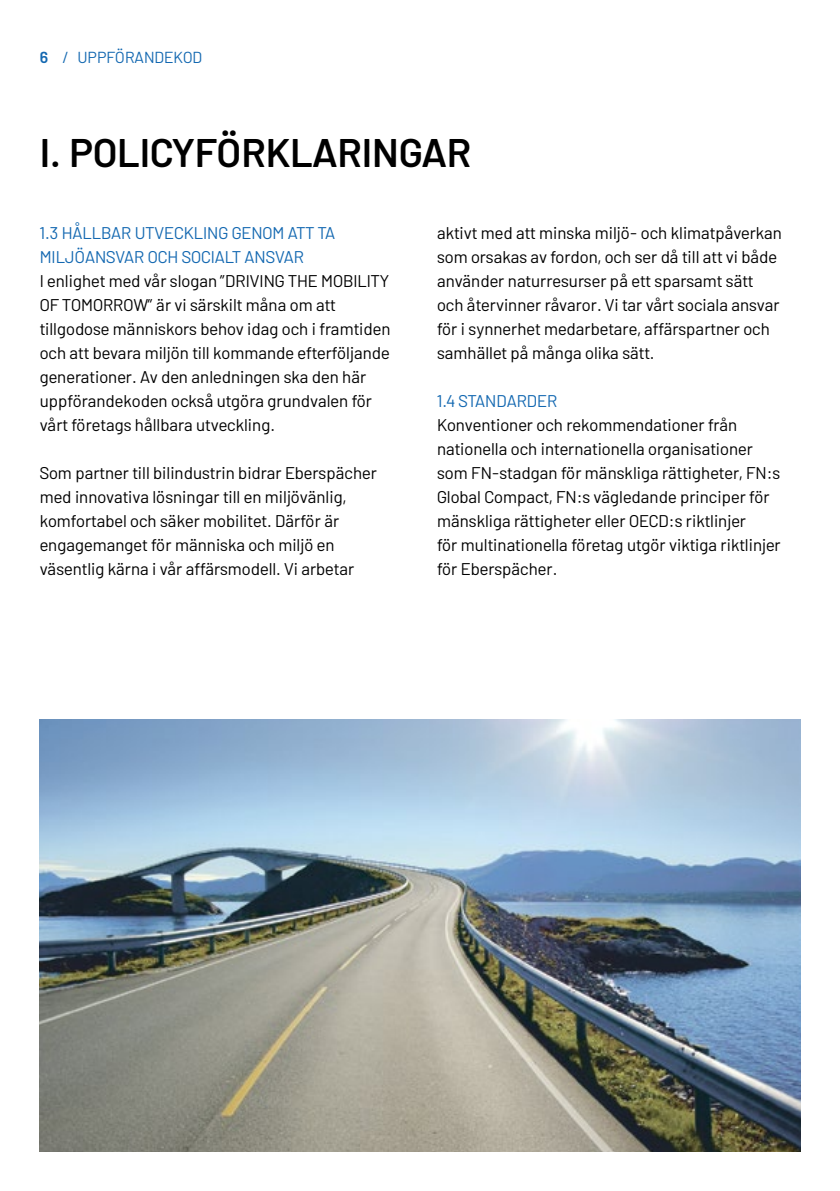
<style>
.page{position:relative;width:840px;height:1191px;background:#fff}
.page>*{position:absolute;margin:0;border:0;box-sizing:border-box;transform-origin:0 0}
.t1{font:600 40px "Barlow";color:#000}
.t2{font:17px/24px "Barlow";color:#000}
.t3{font:17px/24px "Barlow";color:#1368b1}
.t4{font:16px "Barlow";color:#1368b1}
.s1{font-weight:600}
</style>
<div class="page">
<img style="left:40px;top:719px;width:759px;height:432px">
<p class="t4" style="left:40px;top:46px;width:164px"><span class="s1">6</span> / UPPFÖRANDEKOD</p>
<h1 class="t1" style="left:40px;top:123px;width:432px">I. POLICYFÖRKLARINGAR</h1>
<p class="t3" style="left:40px;top:220px;width:297px">1.3 HÅLLBAR UTVECKLING GENOM ATT TA<br>MILJÖANSVAR OCH SOCIALT ANSVAR</p>
<p class="t2" style="left:40px;top:268px;width:352px">I enlighet med vår slogan ”DRIVING THE MOBILITY OF TOMORROW” är vi särskilt måna om att tillgodose människors behov idag och i framtiden och att bevara miljön till kommande efterföljande generationer. Av den anledningen ska den här uppförandekoden också utgöra grundvalen för vårt företags hållbara utveckling.</p>
<p class="t2" style="left:40px;top:460px;width:338px">Som partner till bilindustrin bidrar Eberspächer med innovativa lösningar till en miljövänlig, komfortabel och säker mobilitet. Därför är engagemanget för människa och miljö en väsentlig kärna i vår affärsmodell. Vi arbetar</p>
<p class="t2" style="left:437px;top:220px;width:346px">aktivt med att minska miljö- och klimatpåverkan som orsakas av fordon, och ser då till att vi både använder naturresurser på ett sparsamt sätt och återvinner råvaror. Vi tar vårt sociala ansvar för i synnerhet medarbetare, affärspartner och samhället på många olika sätt.</p>
<p class="t3" style="left:437px;top:388px;width:122px">1.4 STANDARDER</p>
<p class="t2" style="left:437px;top:412px;width:345px">Konventioner och rekommendationer från nationella och internationella organisationer som FN-stadgan för mänskliga rättigheter, FN:s Global Compact, FN:s vägledande principer för mänskliga rättigheter eller OECD:s riktlinjer<br>för multinationella företag utgör viktiga riktlinjer för Eberspächer.</p>
</div>
